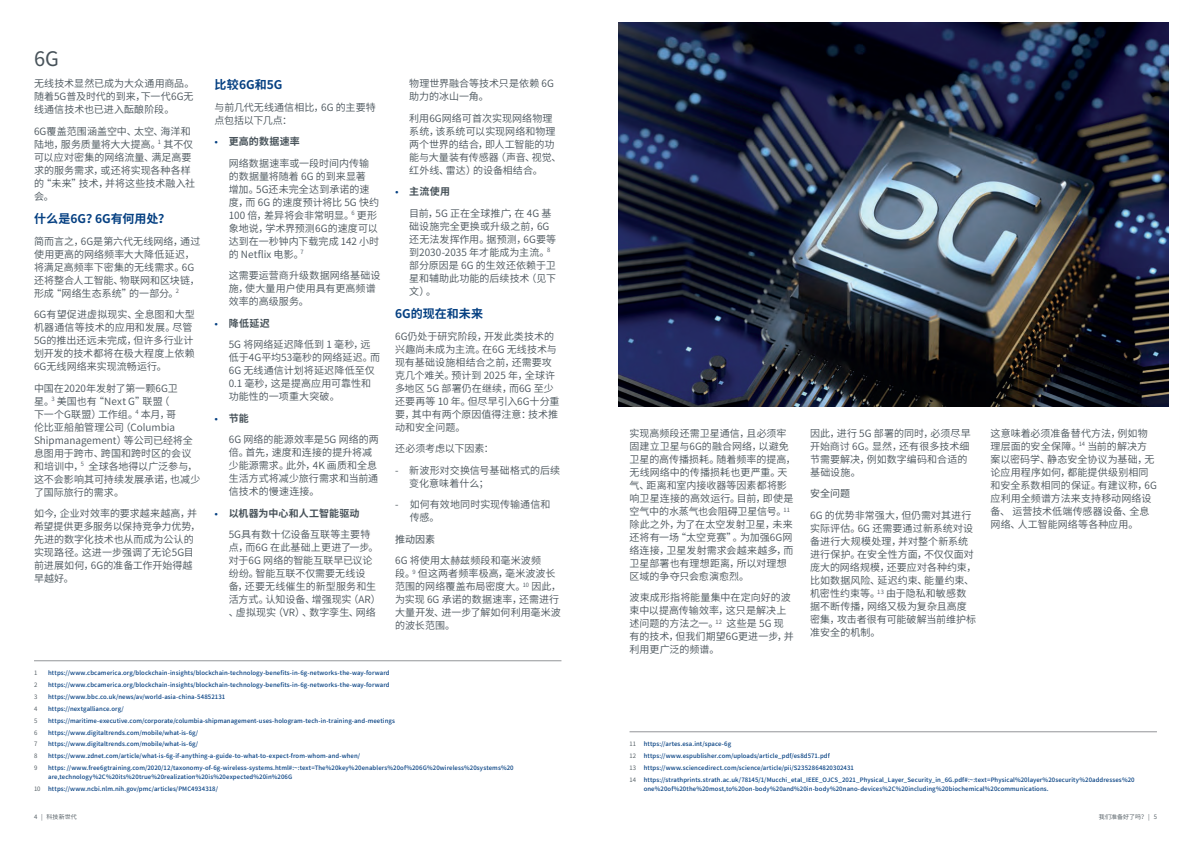
<style>
.page{position:relative;width:1191px;height:842px;background:#fff}
.page>*{position:absolute;margin:0;border:0;box-sizing:border-box;transform-origin:0 0}
.t1{font:20px "Noto Sans CJ Ksc";color:#475259}
.t2{font:700 12px "Noto Sans CJ Ksc";color:#054082}
.t3{font:600 10px/13px "Noto Sans CJ Ksc";letter-spacing:.005em;color:#475259}
.t4{font:10px "Noto Sans CJ Ksc";letter-spacing:-.005em;color:#475259}
.t5{font:500 6px/11.8px "Noto Sans CJ Ksc";letter-spacing:.015em;color:#054082}
.t6{font:600 6px "Noto Sans CJ Ksc";letter-spacing:.01em;color:#475259}
.s1{font-family:"Montserrat";font-weight:700;color:#054082}
.s2{font-weight:700}
.s3{font-weight:600;color:#475259}
</style>
<div class="page">
<hr style="left:34px;top:660px;width:527px;height:1px;background:#939598">
<hr style="left:629px;top:731px;width:528px;height:1px;background:#939598">
<img style="left:618px;top:23px;width:550px;height:384px">
<h1 class="t1" style="left:34px;top:47px;width:26px">6G</h1>
<p class="t3" style="left:34px;top:77px;width:162px;text-align:justify">无线技术显然已成为大众通用商品。随着5G普及时代的到来，下一代6G无线通信技术也已进入酝酿阶段。</p>
<p class="t3" style="left:34px;top:125px;width:163px">6G覆盖范围涵盖空中、太空、海洋和陆地，服务质量将大大提高。<sup>1</sup> 其不仅可以应对密集的网络流量、满足高要求的服务需求，或还将实现各种各样的“未来”技术，并将这些技术融入社会。</p>
<p class="t2" style="left:34px;top:212px;width:137px">什么是6G？6G有何用处？</p>
<p class="t3" style="left:34px;top:235px;width:168px">简而言之，6G是第六代无线网络，通过使用更高的网络频率大大降低延迟，将满足高频率下密集的无线需求。6G还将整合人工智能、物联网和区块链，形成“网络生态系统”的一部分。<sup>2</sup></p>
<p class="t3" style="left:34px;top:308px;width:162px">6G有望促进虚拟现实、全息图和大型机器通信等技术的应用和发展。尽管<br>5G的推出还远未完成，但许多行业计划开发的技术都将在极大程度上依赖<br>6G无线网络来实现流畅运行。</p>
<p class="t3" style="left:34px;top:382px;width:168px">中国在2020年发射了第一颗6G卫<br>星。<sup>3</sup> 美国也有“Next G”联盟（<br>下一个G联盟）工作组。<sup>4</sup> 本月，哥<br>伦比亚船舶管理公司（Columbia<br>Shipmanagement）等公司已经将全息图用于跨市、跨国和跨时区的会议和培训中，<sup>5</sup> 全球各地得以广泛参与，这不会影响其可持续发展承诺，也减少了国际旅行的需求。</p>
<p class="t3" style="left:34px;top:507px;width:168px">如今，企业对效率的要求越来越高，并希望提供更多服务以保持竞争力优势，先进的数字化技术也从而成为公认的实现路径。这进一步强调了无论5G目前进展如何，6G的准备工作开始得越早越好。</p>
<p class="t2" style="left:214px;top:78px;width:69px">比较6G和5G</p>
<p class="t3" style="left:214px;top:101px;width:163px">与前几代无线通信相比，6G 的主要特点包括以下几点：</p>
<p class="t3" style="left:229px;top:131px;width:142px;line-height:21.5px;text-indent:-14px"><span class="s1">•</span> <span class="s2">更高的数据速率<br></span>网络数据速率或一段时间内传输</p>
<p class="t3" style="left:229px;top:170px;width:152px">的数据量将随着 6G 的到来显著<br>增加。5G还未完全达到承诺的速度，而 6G 的速度预计将比 5G 快约<br>100 倍，差异将会非常明显。<sup>6</sup> 更形象地说，学术界预测6G的速度可以达到在一秒钟内下载完成 142 小时的 Netflix 电影。<sup>7</sup></p>
<p class="t3" style="left:229px;top:269px;width:153px">这需要运营商升级数据网络基础设施，使大量用户使用具有更高频谱效率的高级服务。</p>
<p class="t3" style="left:229px;top:313px;width:143px;line-height:21.5px;text-indent:-14px"><span class="s1">•</span> <span class="s2">降低延迟<br></span>5G 将网络延迟降低到 1 毫秒，远</p>
<p class="t3" style="left:229px;top:351px;width:153px">低于4G平均53毫秒的网络延迟。而<br>6G 无线通信计划将延迟降低至仅<br>0.1 毫秒，这是提高应用可靠性和功能性的一项重大突破。</p>
<p class="t3" style="left:229px;top:408px;width:151px;line-height:21.5px;text-indent:-14px"><span class="s1">•</span> <span class="s2">节能<br></span>6G 网络的能源效率是5G 网络的两</p>
<p class="t3" style="left:229px;top:446px;width:151px">倍。首先，速度和连接的提升将减少能源需求。此外，4K 画质和全息生活方式将减少旅行需求和当前通信技术的慢速连接。</p>
<p class="t3" style="left:229px;top:503px;width:143px;line-height:21.5px;text-indent:-14px"><span class="s1">•</span> <span class="s2">以机器为中心和人工智能驱动<br></span>5G具有数十亿设备互联等主要特</p>
<p class="t3" style="left:229px;top:541px;width:154px">点，而6G 在此基础上更进了一步。对于6G 网络的智能互联早已议论纷纷。智能互联不仅需要无线设<br>备，还要无线催生的新型服务和生活方式。认知设备、增强现实（AR）、虚拟现实（VR）、数字孪生、网络</p>
<p class="t3" style="left:409px;top:77px;width:146px">物理世界融合等技术只是依赖 6G助力的冰山一角。</p>
<p class="t3" style="left:409px;top:112px;width:154px">利用6G网络可首次实现网络物理系统，该系统可以实现网络和物理两个世界的结合，即人工智能的功能与大量装有传感器（声音、视觉、红外线、雷达）的设备相结合。</p>
<p class="t3" style="left:409px;top:181px;width:144px;line-height:21.5px;text-indent:-14px"><span class="s1">•</span> <span class="s2">主流使用<br></span>目前，5G 正在全球推广，在 4G 基</p>
<p class="t3" style="left:409px;top:220px;width:148px">础设施完全更换或升级之前，6G还无法发挥作用。据预测，6G要等到2030-2035 年才能成为主流。<sup>8</sup>部分原因是 6G 的生效还依赖于卫星和辅助此功能的后续技术（见下文）。</p>
<p class="t2" style="left:395px;top:307px;width:90px">6G的现在和未来</p>
<p class="t3" style="left:395px;top:330px;width:166px">6G仍处于研究阶段，开发此类技术的兴趣尚未成为主流。在6G 无线技术与现有基础设施相结合之前，还需要攻克几个难关。预计到 2025 年，全球许多地区 5G 部署仍在继续，而6G 至少还要再等 10 年。但尽早引入6G十分重要，其中有两个原因值得注意：技术推动和安全问题。</p>
<p class="t3" style="left:395px;top:442px;width:100px">还必须考虑以下因素：</p>
<p class="t3" style="left:409px;top:464px;width:152px;text-indent:-14px">- 新波形对交换信号基础格式的后续变化意味着什么；</p>
<p class="t3" style="left:410px;top:498px;width:142px;text-indent:-15px">- 如何有效地同时实现传输通信和传感。</p>
<p class="t4" style="left:395px;top:533px;width:41px">推动因素</p>
<p class="t3" style="left:395px;top:554px;width:167px">6G 将使用太赫兹频段和毫米波频<br>段。<sup>9</sup> 但这两者频率极高，毫米波波长范围的网络覆盖布局密度大。<sup>10</sup> 因此，为实现 6G 承诺的数据速率，还需进行大量开发、进一步了解如何利用毫米波的波长范围。</p>
<p class="t6" style="left:34px;top:670px;width:5px">1</p>
<p class="t5" style="left:48px;top:667px;width:343px">https://www.cbcamerica.org/blockchain-insights/blockchain-technology-benefits-in-6g-networks-the-way-forward</p>
<p class="t6" style="left:34px;top:682px;width:5px">2</p>
<p class="t5" style="left:48px;top:679px;width:343px">https://www.cbcamerica.org/blockchain-insights/blockchain-technology-benefits-in-6g-networks-the-way-forward</p>
<p class="t6" style="left:34px;top:693px;width:5px">3</p>
<p class="t5" style="left:48px;top:691px;width:179px">https://www.bbc.co.uk/news/av/world-asia-china-54852131</p>
<p class="t6" style="left:34px;top:705px;width:5px">4</p>
<p class="t5" style="left:48px;top:703px;width:77px">https://nextgalliance.org/</p>
<p class="t6" style="left:34px;top:717px;width:5px">5</p>
<p class="t5" style="left:48px;top:715px;width:348px">https://maritime-executive.com/corporate/columbia-shipmanagement-uses-hologram-tech-in-training-and-meetings</p>
<p class="t6" style="left:34px;top:729px;width:5px">6</p>
<p class="t5" style="left:48px;top:727px;width:152px">https://www.digitaltrends.com/mobile/what-is-6g/</p>
<p class="t6" style="left:34px;top:741px;width:5px">7</p>
<p class="t5" style="left:48px;top:738px;width:152px">https://www.digitaltrends.com/mobile/what-is-6g/</p>
<p class="t6" style="left:34px;top:753px;width:5px">8</p>
<p class="t5" style="left:48px;top:750px;width:313px">https://www.zdnet.com/article/what-is-6g-if-anything-a-guide-to-what-to-expect-from-whom-and-when/</p>
<p class="t6" style="left:34px;top:764px;width:5px">9</p>
<p class="t5" style="left:48px;top:763px;width:467px;line-height:9px">https: //www.free6gtraining.com/2020/12/taxonomy-of-6g-wireless-systems.html#:~:text=The%20key%20enablers%20of%206G%20wireless%20systems%20 are,technology%2C%20its%20true%20realization%20is%20expected%20in%206G</p>
<p class="t6" style="left:34px;top:785px;width:8px">10</p>
<p class="t5" style="left:48px;top:783px;width:171px">https://www.ncbi.nlm.nih.gov/pmc/articles/PMC4934318/</p>
<p class="t3" style="left:629px;top:427px;width:168px">实现高频段还需卫星通信，且必须牢固建立卫星与6G的融合网络，以避免卫星的高传播损耗。随着频率的提高，无线网络中的传播损耗也更严重。天气、距离和室内接收器等因素都将影响卫星连接的高效运行。目前，即使是空气中的水蒸气也会阻碍卫星信号。<sup>11</sup>除此之外，为了在太空发射卫星，未来还将有一场“太空竞赛”。为加强6G网络连接，卫星发射需求会越来越多，而卫星部署也有理想距离，所以对理想区域的争夺只会愈演愈烈。</p>
<p class="t3" style="left:629px;top:591px;width:166px">波束成形指将能量集中在定向好的波束中以提高传输效率，这只是解决上述问题的方法之一。<sup>12</sup> 这些是 5G 现有的技术，但我们期望6G更进一步，并利用更广泛的频谱。</p>
<p class="t3" style="left:810px;top:427px;width:162px">因此，进行 5G 部署的同时，必须尽早开始商讨 6G。显然，还有很多技术细节需要解决，例如数字编码和合适的基础设施。</p>
<p class="t4" style="left:810px;top:488px;width:41px">安全问题</p>
<p class="t3" style="left:810px;top:509px;width:168px">6G 的优势非常强大，但仍需对其进行实际评估。6G 还需要通过新系统对设备进行大规模处理，并对整个新系统进行保护。在安全性方面，不仅仅面对庞大的网络规模，还要应对各种约束，比如数据风险、延迟约束、能量约束、机密性约束等。<sup>13</sup> 由于隐私和敏感数据不断传播，网络又极为复杂且高度密集，攻击者很有可能破解当前维护标准安全的机制。</p>
<p class="t3" style="left:990px;top:427px;width:168px">这意味着必须准备替代方法，例如物理层面的安全保障。<sup>14</sup> 当前的解决方案以密码学、静态安全协议为基础，无论应用程序如何，都能提供级别相同和安全系数相同的保证。有建议称，6G应利用全频谱方法来支持移动网络设备、运营技术低端传感器设备、全息网络、人工智能网络等各种应用。</p>
<p class="t5" style="left:629px;top:738px;width:226px;text-indent:14px">https://artes.esa.int/space-6g<br><span class="s3">12</span> https://www.espublisher.com/uploads/article_pdf/es8d571.pdf<br><span class="s3">13</span> https://www.sciencedirect.com/science/article/pii/S2352864820302431<br><span class="s3">14</span></p>
<p class="t6" style="left:629px;top:741px;width:8px">11</p>
<p class="t5" style="left:643px;top:775px;width:492px;line-height:9px">https://strathprints.strath.ac.uk/78145/1/Mucchi_etal_IEEE_OJCS_2021_Physical_Layer_Security_in_6G.pdf#:~:text=Physical%20layer%20security%20addresses%20 one%20of%20the%20most,to%20on-body%20and%20in-body%20nano-devices%2C%20including%20biochemical%20communications.</p>
<p class="t6" style="left:34px;top:814px;width:44px">4 | 科技新世代</p>
<p class="t6" style="left:1099px;top:814px;width:60px">我们准备好了吗？ | 5</p>
</div>
